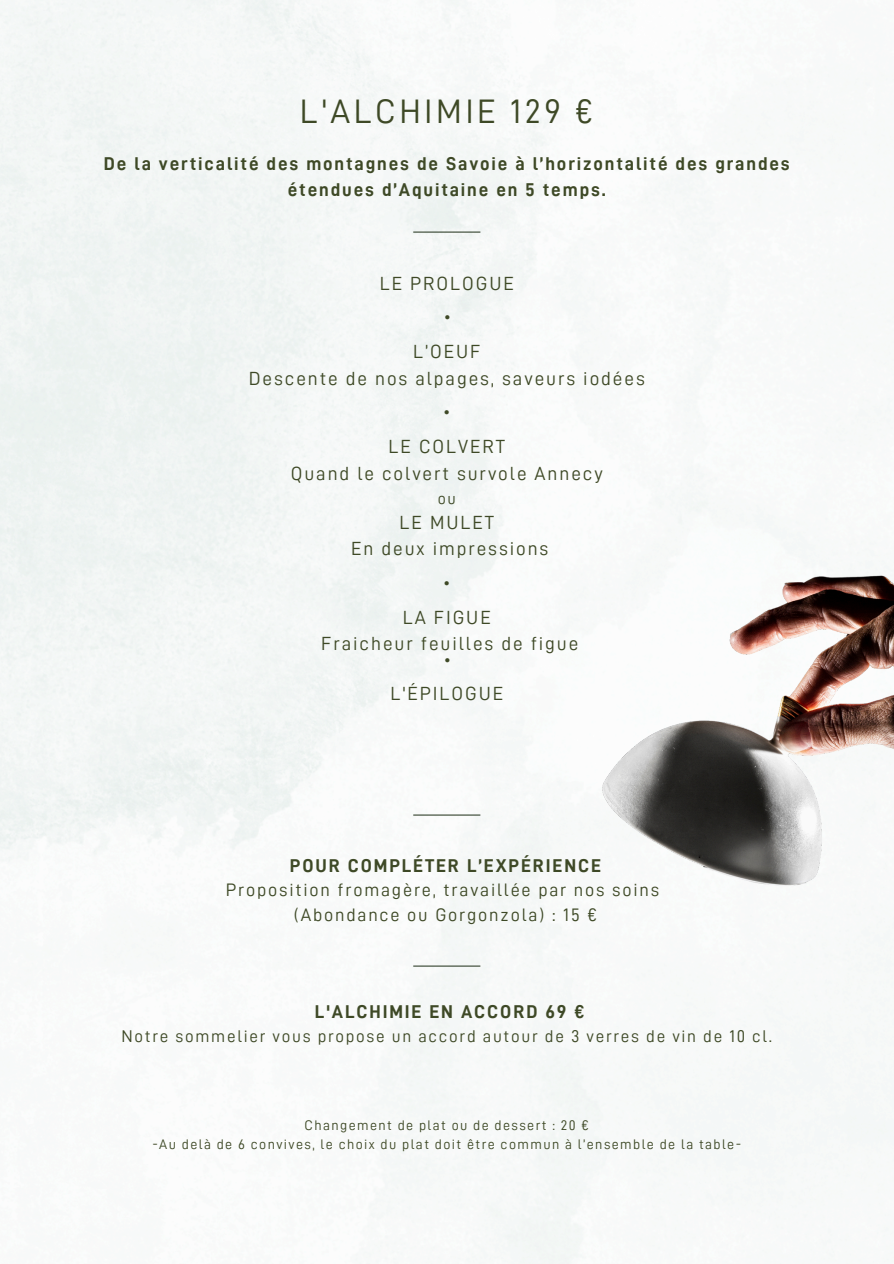
<style>
.page{position:relative;width:894px;height:1264px;background:#fff}
.page>*{position:absolute;margin:0;border:0;box-sizing:border-box;transform-origin:0 0}
.t1{font:34.05px "D DIN";letter-spacing:.1em;color:#3e4926}
.t2{font:19.05px/26.7px "D DIN";letter-spacing:.1em;color:#3e4926;text-align:center}
.t3{font:18.6px/25.7px "D DIN Bold";letter-spacing:.1em;color:#3e4926;text-align:center}
.t4{font:18.15px/24.5px "D DIN";letter-spacing:.1em;color:#3e4926;text-align:center}
.t5{font:17.1px "D DIN";letter-spacing:.1em;color:#3e4926}
.t6{font:16.05px "D DIN";color:#3e4926}
.t7{font:13.95px/18.6px "D DIN";letter-spacing:.1em;color:#3e4926;text-align:center}
.t8{font:4.65px "Noto Sans CJ Ksc";color:#3e4926}
</style>
<div class="page">
<img style="left:594px;top:545px;width:299px;height:345px">
<hr style="left:413px;top:231px;width:67px;height:2px;background:#35442f">
<hr style="left:413px;top:814px;width:67px;height:1px;background:#35442f">
<hr style="left:413px;top:965px;width:67px;height:1px;background:#35442f">
<p class="t1" style="left:300px;top:95px;width:295px">L'ALCHIMIE 129 €</p>
<h4 class="t3" style="left:104px;top:151px;width:687px">De la verticalité des montagnes de Savoie à l’horizontalité des grandes étendues d’Aquitaine en 5 temps.</h4>
<p class="t2" style="left:379px;top:270px;width:135px">LE PROLOGUE</p>
<h1 class="t8" style="left:445px;top:314px;width:6px">●</h1>
<h1 class="t2" style="left:249px;top:338px;width:397px">L’OEUF<br>Descente de nos alpages, saveurs iodées</h1>
<h1 class="t8" style="left:444px;top:409px;width:6px">●</h1>
<h3 class="t2" style="left:388px;top:433px;width:118px">LE COLVERT</h3>
<h2 class="t2" style="left:291px;top:460px;width:313px">Quand le colvert survole Annecy</h2>
<h2 class="t6" style="left:438px;top:490px;width:20px">ou</h2>
<h2 class="t2" style="left:351px;top:509px;width:199px">LE MULET<br>En deux impressions</h2>
<h2 class="t8" style="left:444px;top:579px;width:6px">●</h2>
<h4 class="t2" style="left:402px;top:604px;width:89px">LA FIGUE</h4>
<p class="t2" style="left:321px;top:630px;width:259px">Fraicheur feuilles de figue</p>
<p class="t8" style="left:445px;top:656px;width:6px">●</p>
<p class="t2" style="left:390px;top:680px;width:114px">L'ÉPILOGUE</p>
<p class="t3" style="left:290px;top:853px;width:312px">POUR COMPLÉTER L’EXPÉRIENCE</p>
<p class="t4" style="left:226px;top:878px;width:434px">Proposition fromagère, travaillée par nos soins (Abondance ou Gorgonzola) : 15 €</p>
<h4 class="t3" style="left:315px;top:999px;width:271px">L'ALCHIMIE EN ACCORD 69 €</h4>
<h4 class="t5" style="left:122px;top:1027px;width:652px">Notre sommelier vous propose un accord autour de 3 verres de vin de 10 cl.</h4>
<h2 class="t7" style="left:152px;top:1116px;width:590px">Changement de plat ou de dessert : 20 €<br>-Au delà de 6 convives, le choix du plat doit être commun à l’ensemble de la table-</h2>
</div>
